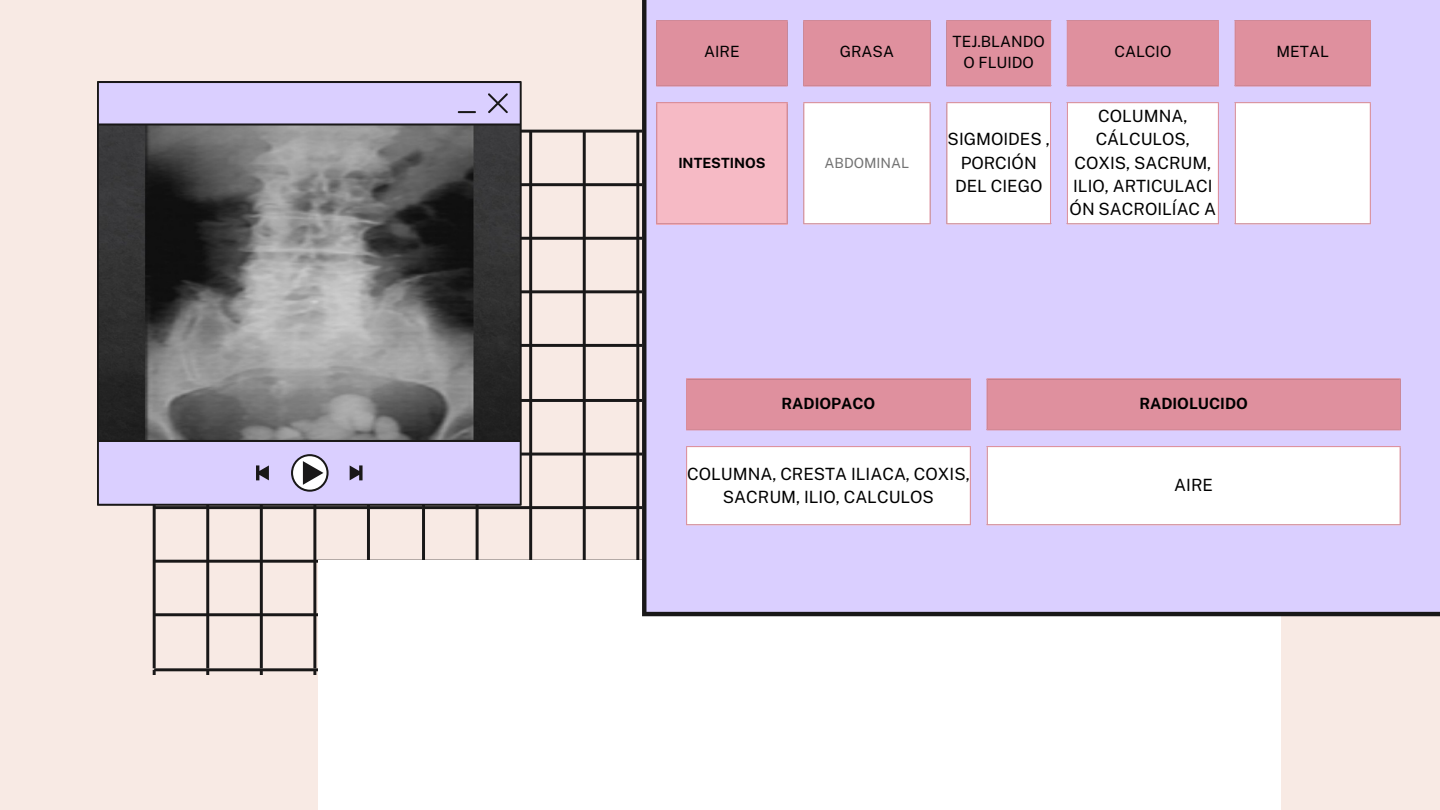
<style>
.page{position:relative;width:1440px;height:810px;background:#f8eae4}
.page>*{position:absolute;margin:0;border:0;box-sizing:border-box;transform-origin:0 0}
.t1{font:16.9px/23.2px "Public Sans";color:#000;text-align:center}
.t2{font:15.5px/21.1px "Public Sans";color:#000;text-align:center}
.t3{font:700 15.5px "Public Sans";color:#000}
.t4{font:700 14.1px "Public Sans";color:#000}
.t5{font:14.1px "Public Sans";color:#737373}
</style>
<div class="page">
<svg style="left:153px;top:506px;width:269px;height:162px"></svg>
<svg style="left:522px;top:130px;width:120px;height:269px"></svg>
<svg style="left:422px;top:399px;width:220px;height:161px"></svg>
<svg style="left:153px;top:668px;width:166px;height:7px"></svg>
<svg style="left:97px;top:81px;width:425px;height:425px;background:#7c7984"></svg>
<div style="left:319px;top:560px;width:962px;height:250px;background:#fff"></div>
<div style="left:642px;top:0;width:798px;height:616px;background:#dacfff"></div>
<svg style="left:657px;top:20px;width:713px;height:66px;background:#de96a7"></svg>
<div style="left:656px;top:102px;width:132px;height:122px;background:#f6bac5"></div>
<svg style="left:804px;top:102px;width:566px;height:122px;background:#fbfafe"></svg>
<hr style="left:656px;top:21px;width:1px;height:64px;background:#df909e">
<hr style="left:786px;top:21px;width:2px;height:64px;background:#df909e">
<hr style="left:656px;top:20px;width:132px;height:1px;background:#df909e">
<hr style="left:656px;top:85px;width:132px;height:1px;background:#df909e">
<hr style="left:803px;top:21px;width:1px;height:64px;background:#df909e">
<hr style="left:930px;top:21px;width:1px;height:64px;background:#df909e">
<hr style="left:803px;top:20px;width:128px;height:1px;background:#df909e">
<hr style="left:803px;top:85px;width:128px;height:1px;background:#df909e">
<hr style="left:946px;top:21px;width:1px;height:64px;background:#df909e">
<hr style="left:1050px;top:21px;width:1px;height:64px;background:#df909e">
<hr style="left:946px;top:20px;width:105px;height:1px;background:#df909e">
<hr style="left:946px;top:85px;width:105px;height:1px;background:#df909e">
<hr style="left:1067px;top:21px;width:1px;height:64px;background:#df909e">
<hr style="left:1218px;top:21px;width:1px;height:64px;background:#df909e">
<hr style="left:1067px;top:20px;width:152px;height:1px;background:#df909e">
<hr style="left:1067px;top:85px;width:152px;height:1px;background:#df909e">
<hr style="left:1235px;top:21px;width:1px;height:64px;background:#df909e">
<hr style="left:1370px;top:21px;width:1px;height:64px;background:#df909e">
<hr style="left:1235px;top:20px;width:136px;height:1px;background:#df909e">
<hr style="left:1235px;top:85px;width:136px;height:1px;background:#df909e">
<hr style="left:656px;top:103px;width:1px;height:120px;background:#df909e">
<hr style="left:786px;top:103px;width:2px;height:120px;background:#df909e">
<hr style="left:656px;top:102px;width:132px;height:1px;background:#df909e">
<hr style="left:656px;top:223px;width:132px;height:1px;background:#df909e">
<hr style="left:803px;top:103px;width:1px;height:120px;background:#df909e">
<hr style="left:930px;top:103px;width:1px;height:120px;background:#df909e">
<hr style="left:803px;top:102px;width:128px;height:1px;background:#df909e">
<hr style="left:803px;top:223px;width:128px;height:1px;background:#df909e">
<hr style="left:946px;top:103px;width:1px;height:120px;background:#df909e">
<hr style="left:1050px;top:103px;width:1px;height:120px;background:#df909e">
<hr style="left:946px;top:102px;width:105px;height:1px;background:#df909e">
<hr style="left:946px;top:223px;width:105px;height:1px;background:#df909e">
<hr style="left:1067px;top:103px;width:1px;height:120px;background:#df909e">
<hr style="left:1218px;top:103px;width:1px;height:120px;background:#df909e">
<hr style="left:1067px;top:102px;width:152px;height:1px;background:#df909e">
<hr style="left:1067px;top:223px;width:152px;height:1px;background:#df909e">
<hr style="left:1235px;top:103px;width:1px;height:120px;background:#df909e">
<hr style="left:1370px;top:103px;width:1px;height:120px;background:#df909e">
<hr style="left:1235px;top:102px;width:136px;height:1px;background:#df909e">
<hr style="left:1235px;top:223px;width:136px;height:1px;background:#df909e">
<svg style="left:686px;top:335px;width:715px;height:103px;background:#dcb0d0"></svg>
<div style="left:687px;top:446px;width:713px;height:79px;background:#fff"></div>
<hr style="left:686px;top:380px;width:1px;height:49px;background:#df909e">
<hr style="left:970px;top:380px;width:1px;height:49px;background:#df909e">
<hr style="left:686px;top:378px;width:285px;height:2px;background:#df909e">
<hr style="left:686px;top:429px;width:285px;height:1px;background:#df909e">
<hr style="left:987px;top:380px;width:1px;height:49px;background:#df909e">
<hr style="left:1400px;top:380px;width:1px;height:49px;background:#df909e">
<hr style="left:987px;top:378px;width:414px;height:2px;background:#df909e">
<hr style="left:987px;top:429px;width:414px;height:1px;background:#df909e">
<hr style="left:686px;top:447px;width:1px;height:77px;background:#df909e">
<hr style="left:970px;top:447px;width:1px;height:77px;background:#df909e">
<hr style="left:686px;top:446px;width:285px;height:1px;background:#df909e">
<hr style="left:686px;top:524px;width:285px;height:1px;background:#df909e">
<hr style="left:987px;top:447px;width:1px;height:77px;background:#df909e">
<hr style="left:1400px;top:447px;width:1px;height:77px;background:#df909e">
<hr style="left:987px;top:446px;width:414px;height:1px;background:#df909e">
<hr style="left:987px;top:524px;width:414px;height:1px;background:#df909e">
<p class="t2" style="left:704px;top:41px;width:37px">AIRE</p>
<p class="t2" style="left:840px;top:41px;width:56px">GRASA</p>
<p class="t2" style="left:953px;top:30px;width:94px">TEJ.BLANDO<br>O FLUIDO</p>
<p class="t2" style="left:1114px;top:41px;width:58px">CALCIO</p>
<p class="t2" style="left:1277px;top:41px;width:54px">METAL</p>
<p class="t4" style="left:678px;top:154px;width:89px">INTESTINOS</p>
<p class="t5" style="left:825px;top:154px;width:86px">ABDOMINAL</p>
<p class="t1" style="left:948px;top:128px;width:104px">SIGMOIDES ,<br>PORCIÓN<br>DEL CIEGO</p>
<p class="t1" style="left:1070px;top:104px;width:148px">COLUMNA,<br>CÁLCULOS,<br>COXIS, SACRUM,<br>ILIO, ARTICULACI<br>ÓN SACROILÍAC A</p>
<p class="t3" style="left:782px;top:394px;width:95px">RADIOPACO</p>
<p class="t3" style="left:1139px;top:394px;width:110px">RADIOLUCIDO</p>
<p class="t1" style="left:687px;top:462px;width:284px">COLUMNA, CRESTA ILIACA, COXIS,<br>SACRUM, ILIO, CALCULOS</p>
<p class="t1" style="left:1174px;top:474px;width:40px">AIRE</p>
</div>
